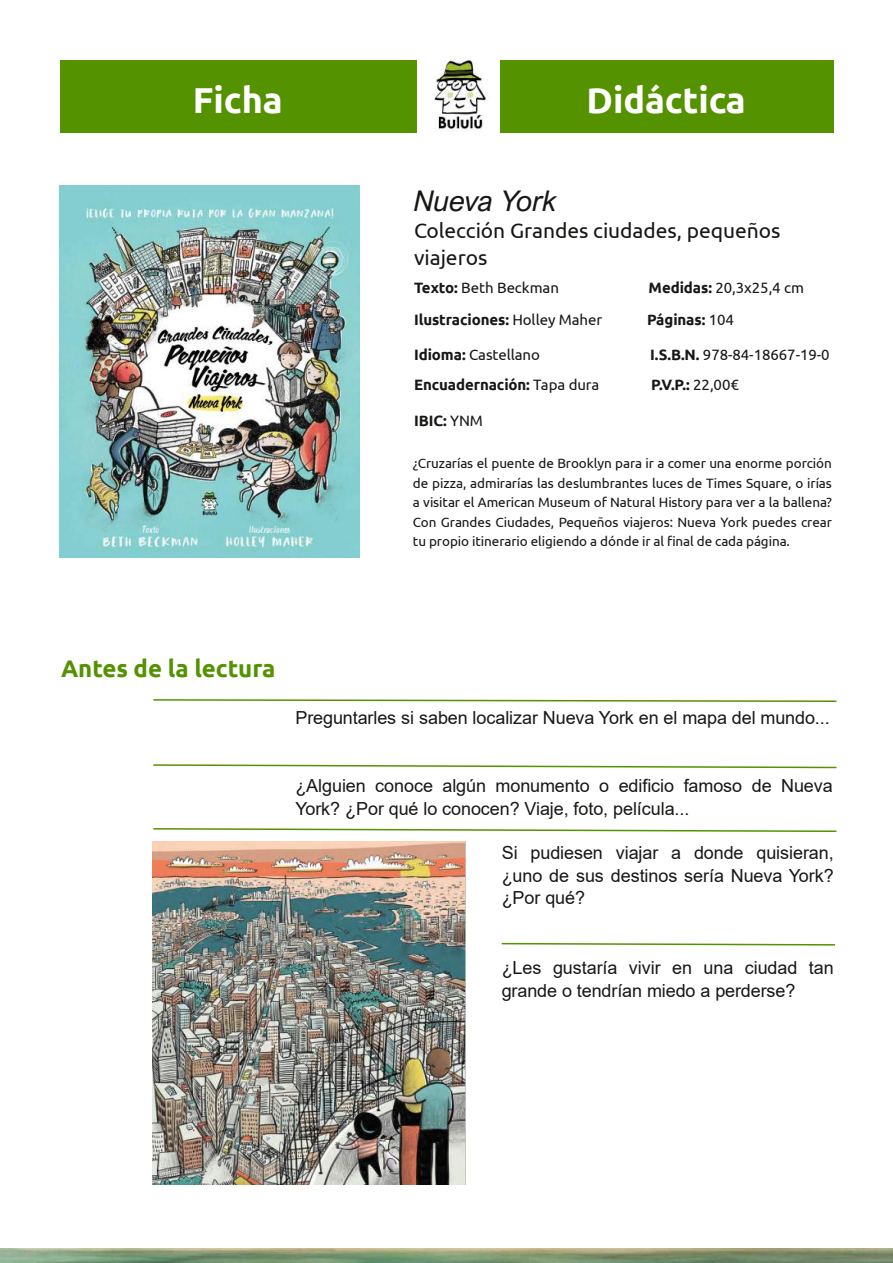
<style>
.page{position:relative;width:893px;height:1263px;background:#fff}
.page>*{position:absolute;margin:0;border:0;box-sizing:border-box;transform-origin:0 0}
.t1{font:700 36px "Ubuntu";letter-spacing:-.005em;color:#fff}
.t2{font:italic 28.5px "Arial Nova";letter-spacing:-.005em;color:#171715}
.t3{font:700 24px "Ubuntu";letter-spacing:-.005em;color:#549200}
.t4{font:21px/27px "Ubuntu";letter-spacing:-.005em;color:#171715}
.t5{font:18px/22.5px "Arial";letter-spacing:-.005em;color:#171715}
.t6{font:700 15px "Ubuntu";letter-spacing:-.005em;color:#171715}
.t7{font:15px "Ubuntu";letter-spacing:-.005em;color:#171715}
.t8{font:13.5px/19.5px "Ubuntu";letter-spacing:-.005em;color:#171715;text-align:justify}
.s1{font-weight:700}
.s2{font-weight:400}
</style>
<div class="page">
<img style="left:59px;top:186px;width:300px;height:372px">
<img style="left:0;top:1249px;width:893px;height:14px">
<img style="left:434px;top:61px;width:56px;height:70px">
<div style="left:61px;top:61px;width:356px;height:72px;background:#549200"></div>
<div style="left:500px;top:61px;width:334px;height:72px;background:#549200"></div>
<svg style="left:153px;top:699px;width:684px;height:3px"></svg>
<svg style="left:153px;top:828px;width:684px;height:4px"></svg>
<img style="left:153px;top:841px;width:313px;height:343px">
<svg style="left:153px;top:764px;width:684px;height:5px"></svg>
<svg style="left:501px;top:942px;width:334px;height:4px"></svg>
<h1 class="t1" style="left:193px;top:80px;width:91px">Ficha</h1>
<h1 class="t1" style="left:587px;top:80px;width:161px">Didáctica</h1>
<h2 class="t2" style="left:414px;top:183px;width:145px">Nueva York</h2>
<h3 class="t4" style="left:414px;top:217px;width:368px">Colección Grandes ciudades, pequeños viajeros</h3>
<p class="t7" style="left:414px;top:279px;width:146px"><span class="s1">Texto:</span> Beth Beckman</p>
<p class="t7" style="left:649px;top:279px;width:157px"><span class="s1">Medidas:</span> 20,3x25,4 cm</p>
<p class="t6" style="left:414px;top:311px;width:190px">Ilustraciones: <span class="s2">Holley Maher</span></p>
<p class="t6" style="left:647px;top:311px;width:89px">Páginas: <span class="s2">104</span></p>
<p class="t7" style="left:414px;top:346px;width:127px"><span class="s1">Idioma:</span> Castellano</p>
<p class="t7" style="left:650px;top:346px;width:181px"><span class="s1">I.S.B.N.</span> 978-84-18667-19-0</p>
<p class="t6" style="left:414px;top:376px;width:187px">Encuadernación: <span class="s2">Tapa dura</span></p>
<p class="t6" style="left:651px;top:376px;width:89px">P.V.P.: <span class="s2">22,00€</span></p>
<p class="t6" style="left:414px;top:412px;width:70px">IBIC: <span class="s2">YNM</span></p>
<p class="t8" style="left:413px;top:453px;width:420px">¿Cruzarías el puente de Brooklyn para ir a comer una enorme porción de pizza, admirarías las deslumbrantes luces de Times Square, o irías a visitar el American Museum of Natural History para ver a la ballena?<br>Con Grandes Ciudades, Pequeños viajeros: Nueva York puedes crear tu propio itinerario eligiendo a dónde ir al final de cada página.</p>
<h3 class="t3" style="left:61px;top:654px;width:216px">Antes de la lectura</h3>
<h3 class="t5" style="left:295px;top:707px;width:536px">Preguntarles si saben localizar Nueva York en el mapa del mundo...</h3>
<h3 class="t5" style="left:295px;top:775px;width:539px">¿Alguien conoce algún monumento o edificio famoso de Nueva<br>York? ¿Por qué lo conocen? Viaje, foto, película...</h3>
<h3 class="t5" style="left:502px;top:842px;width:333px;text-align:justify">Si pudiesen viajar a donde quisieran, ¿uno de sus destinos sería Nueva York? ¿Por qué?</h3>
<h3 class="t5" style="left:502px;top:957px;width:333px">¿Les gustaría vivir en una ciudad tan grande o tendrían miedo a perderse?</h3>
</div>
